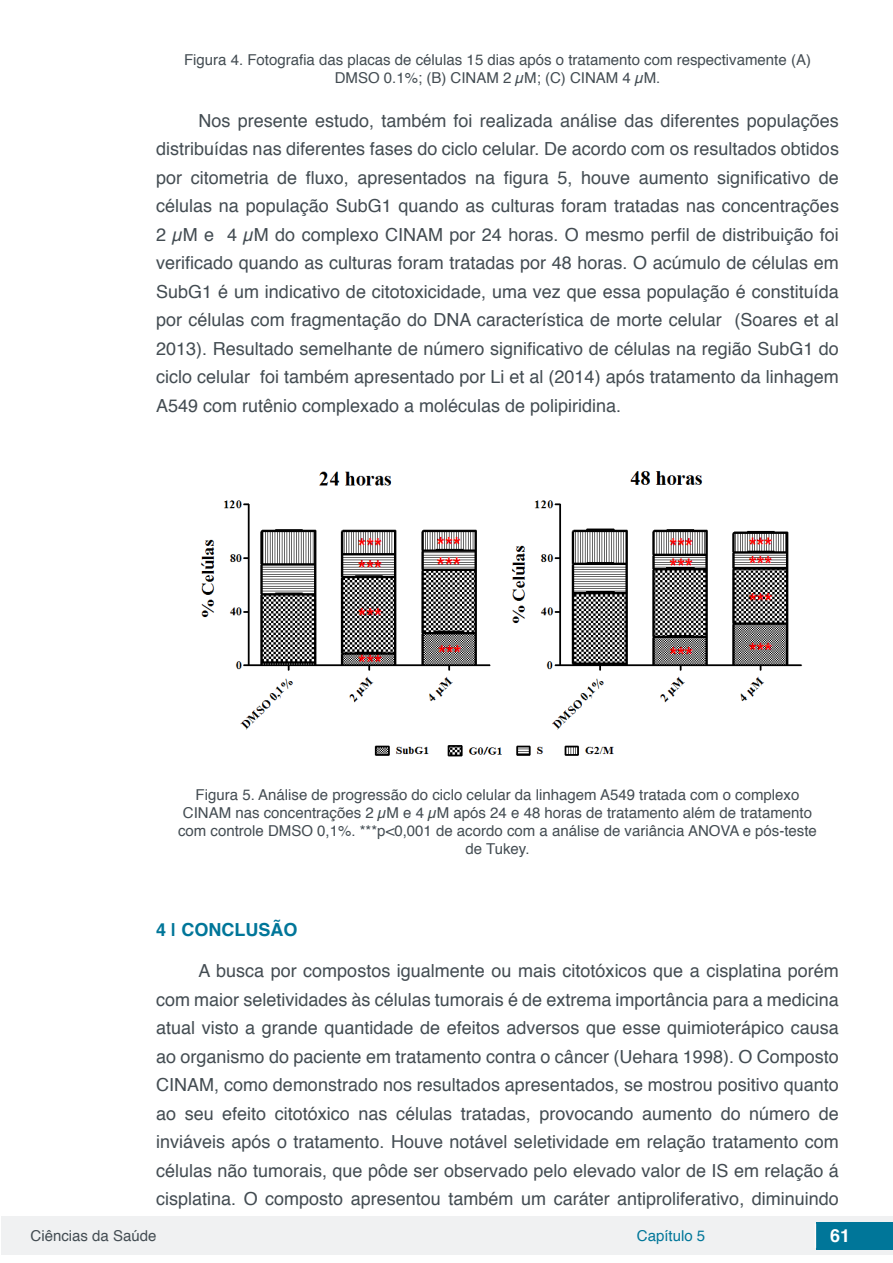
<style>
.page{position:relative;width:893px;height:1263px;background:#fff}
.page>*{position:absolute;margin:0;border:0;box-sizing:border-box;transform-origin:0 0}
.txt{font:18px/28.5px "Helvetica";color:#434c52;text-align:justify}
.t1{font:700 18px "Helvetica";color:#007699}
.t2{font:700 18px "Helvetica";color:#fff}
.info_tab_gra_imag{font:15px/18px "Helvetica";color:#434c52;text-align:center}
.t3{font:15px "Helvetica";color:#007699}
</style>
<div class="page">
<div style="left:1px;top:1216px;width:891px;height:38px;background:#f0f1f2"></div>
<div style="left:816px;top:1222px;width:77px;height:27px;background:#007699"></div>
<svg style="left:815px;top:1224px;width:1px;height:24px"></svg>
<img style="left:200px;top:471px;width:603px;height:286px">
<p class="info_tab_gra_imag" style="left:184px;top:51px;width:628px">Figura 4. Fotografia das placas de células 15 dias após o tratamento com respectivamente (A)<br>DMSO 0.1%; (B) CINAM 2 µM; (C) CINAM 4 µM.</p>
<p class="txt" style="left:156px;top:107px;width:684px;text-indent:43px">Nos presente estudo, também foi realizada análise das diferentes populações distribuídas nas diferentes fases do ciclo celular. De acordo com os resultados obtidos por citometria de fluxo, apresentados na figura 5, houve aumento significativo de células na população SubG1 quando as culturas foram tratadas nas concentrações 2 µM e 4 µM do complexo CINAM por 24 horas. O mesmo perfil de distribuição foi verificado quando as culturas foram tratadas por 48 horas. O acúmulo de células em SubG1 é um indicativo de citotoxicidade, uma vez que essa população é constituída por células com fragmentação do DNA característica de morte celular (Soares et al 2013). Resultado semelhante de número significativo de células na região SubG1 do ciclo celular foi também apresentado por Li et al (2014) após tratamento da linhagem A549 com rutênio complexado a moléculas de polipiridina.</p>
<p class="info_tab_gra_imag" style="left:178px;top:787px;width:640px">Figura 5. Análise de progressão do ciclo celular da linhagem A549 tratada com o complexo CINAM nas concentrações 2 µM e 4 µM após 24 e 48 horas de tratamento além de tratamento com controle DMSO 0,1%. ***p&lt;0,001 de acordo com a análise de variância ANOVA e pós-teste de Tukey.</p>
<p class="t1" style="left:156px;top:915px;width:143px">4 | CONCLUSÃO</p>
<p class="txt" style="left:156px;top:957px;width:684px;text-indent:43px">A busca por compostos igualmente ou mais citotóxicos que a cisplatina porém com maior seletividades às células tumorais é de extrema importância para a medicina atual visto a grande quantidade de efeitos adversos que esse quimioterápico causa ao organismo do paciente em tratamento contra o câncer (Uehara 1998). O Composto CINAM, como demonstrado nos resultados apresentados, se mostrou positivo quanto ao seu efeito citotóxico nas células tratadas, provocando aumento do número de inviáveis após o tratamento. Houve notável seletividade em relação tratamento com células não tumorais, que pôde ser observado pelo elevado valor de IS em relação á cisplatina. O composto apresentou também um caráter antiproliferativo, diminuindo</p>
<p class="info_tab_gra_imag" style="left:31px;top:1227px;width:127px">Ciências da Saúde</p>
<p class="t3" style="left:637px;top:1224px;width:70px">Capítulo 5</p>
<p class="t2" style="left:830px;top:1221px;width:22px">61</p>
</div>
